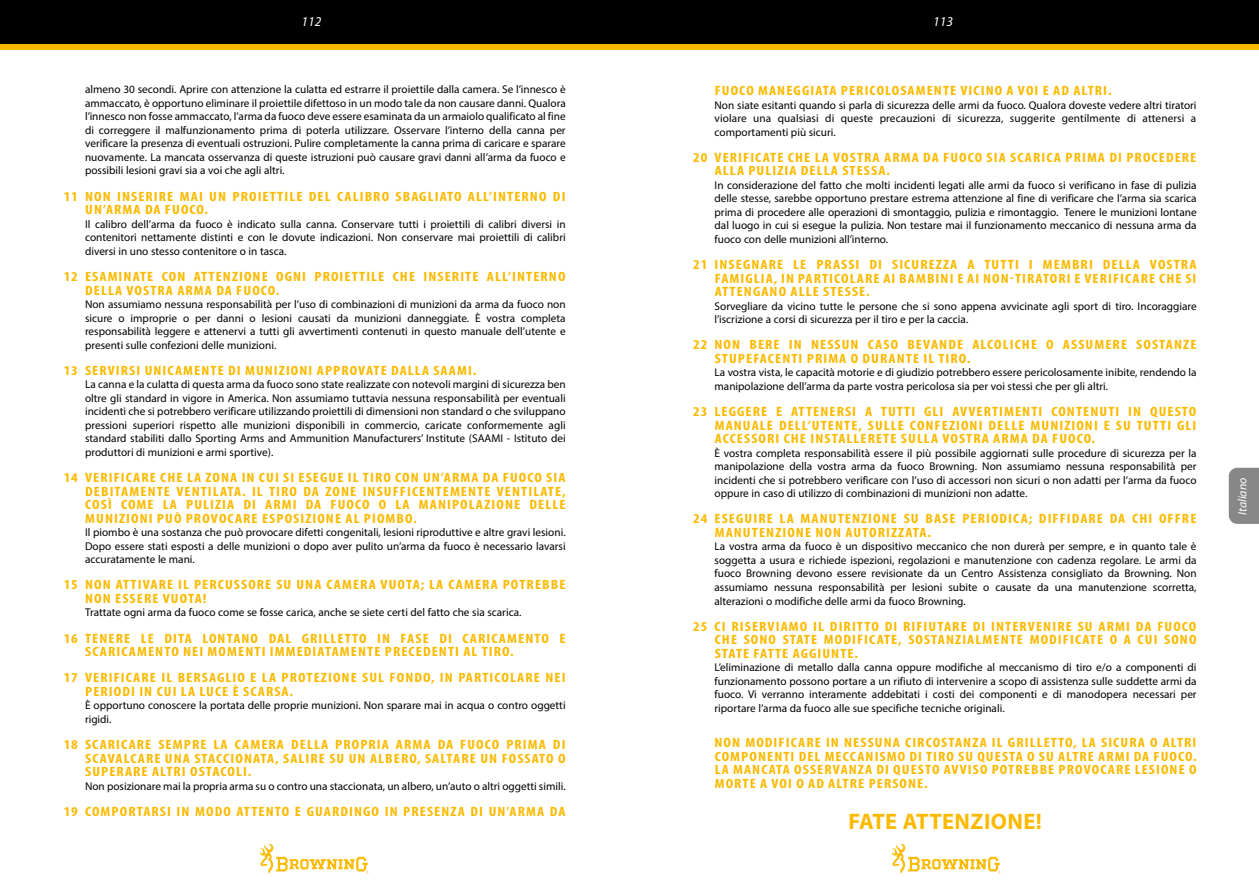
<style>
.page{position:relative;width:1259px;height:893px;background:#fff}
.page>*{position:absolute;margin:0;border:0;box-sizing:border-box;transform-origin:0 0}
.t1{font:700 22.5px "Myriad Pro";letter-spacing:.02em;color:#fbba00}
.t2{font:700 condensed 13.5px/13.5px "Myriad Pro";letter-spacing:.07em;color:#fbba00;scale:1.15 1}
.t3{font:italic 13.5px "Myriad Pro";color:#fff}
.t4{font:italic 12px "Myriad Pro";color:#fff}
.t5{font:11.25px/13.5px "Myriad Pro";color:#000;text-align:justify}
</style>
<div class="page">
<div style="left:0;top:0;width:1259px;height:45px;background:#000"></div>
<div style="left:0;top:44px;width:1259px;height:5px;background:#fbba00"></div>
<svg style="left:260px;top:844px;width:109px;height:29px"></svg>
<svg style="left:892px;top:844px;width:108px;height:29px"></svg>
<div style="left:1228px;top:468px;width:31px;height:56px;background:#878787"></div>
<p class="t3" style="left:301px;top:13px;width:21px">112</p>
<p class="t3" style="left:933px;top:13px;width:21px">113</p>
<p class="t5" style="left:85px;top:83px;width:482px">almeno 30 secondi. Aprire con attenzione la culatta ed estrarre il proiettile dalla camera. Se l’innesco è ammaccato, è opportuno eliminare il proiettile difettoso in un modo tale da non causare danni. Qualora l’innesco non fosse ammaccato, l’arma da fuoco deve essere esaminata da un armaiolo qualificato al fine di correggere il malfunzionamento prima di poterla utilizzare. Osservare l’interno della canna per verificare la presenza di eventuali ostruzioni. Pulire completamente la canna prima di caricare e sparare nuovamente. La mancata osservanza di queste istruzioni può causare gravi danni all’arma da fuoco e possibili lesioni gravi sia a voi che agli altri.</p>
<p class="t2" style="left:85px;top:189px;width:419px;text-indent:-21px">11 NON INSERIRE MAI UN PROIETTILE DEL CALIBRO SBAGLIATO ALL’INTERNO DI<br>UN’ARMA DA FUOCO.</p>
<p class="t5" style="left:85px;top:217px;width:482px">Il calibro dell’arma da fuoco è indicato sulla canna. Conservare tutti i proiettili di calibri diversi in contenitori nettamente distinti e con le dovute indicazioni. Non conservare mai proiettili di calibri diversi in uno stesso contenitore o in tasca.</p>
<p class="t2" style="left:85px;top:269px;width:419px;text-indent:-21px">12 ESAMINATE CON ATTENZIONE OGNI PROIETTILE CHE INSERITE ALL’INTERNO<br>DELLA VOSTRA ARMA DA FUOCO.</p>
<p class="t5" style="left:85px;top:297px;width:482px">Non assumiamo nessuna responsabilità per l’uso di combinazioni di munizioni da arma da fuoco non sicure o improprie o per danni o lesioni causati da munizioni danneggiate. È vostra completa responsabilità leggere e attenervi a tutti gli avvertimenti contenuti in questo manuale dell’utente e presenti sulle confezioni delle munizioni.</p>
<p class="t2" style="left:64px;top:363px;width:360px">13 SERVIRSI UNICAMENTE DI MUNIZIONI APPROVATE DALLA SAAMI.</p>
<p class="t5" style="left:85px;top:378px;width:482px">La canna e la culatta di questa arma da fuoco sono state realizzate con notevoli margini di sicurezza ben oltre gli standard in vigore in America. Non assumiamo tuttavia nessuna responsabilità per eventuali incidenti che si potrebbero verificare utilizzando proiettili di dimensioni non standard o che sviluppano pressioni superiori rispetto alle munizioni disponibili in commercio, caricate conformemente agli standard stabiliti dallo Sporting Arms and Ammunition Manufacturers’ Institute (SAAMI - Istituto dei produttori di munizioni e armi sportive).</p>
<p class="t2" style="left:85px;top:470px;width:419px;text-align:justify;text-indent:-21px">14 VERIFICARE CHE LA ZONA IN CUI SI ESEGUE IL TIRO CON UN’ARMA DA FUOCO SIA DEBITAMENTE VENTILATA. IL TIRO DA ZONE INSUFFICENTEMENTE VENTILATE, COSÌ COME LA PULIZIA DI ARMI DA FUOCO O LA MANIPOLAZIONE DELLE MUNIZIONI PUÒ PROVOCARE ESPOSIZIONE AL PIOMBO.</p>
<p class="t5" style="left:85px;top:525px;width:482px">Il piombo è una sostanza che può provocare difetti congenitali, lesioni riproduttive e altre gravi lesioni.<br>Dopo essere stati esposti a delle munizioni o dopo aver pulito un’arma da fuoco è necessario lavarsi accuratamente le mani.</p>
<p class="t2" style="left:85px;top:578px;width:419px;text-indent:-21px">15 NON ATTIVARE IL PERCUSSORE SU UNA CAMERA VUOTA; LA CAMERA POTREBBE<br>NON ESSERE VUOTA!</p>
<p class="t5" style="left:85px;top:606px;width:438px">Trattate ogni arma da fuoco come se fosse carica, anche se siete certi del fatto che sia scarica.</p>
<p class="t2" style="left:85px;top:631px;width:419px;text-indent:-21px">16 TENERE LE DITA LONTANO DAL GRILLETTO IN FASE DI CARICAMENTO E<br>SCARICAMENTO NEI MOMENTI IMMEDIATAMENTE PRECEDENTI AL TIRO.</p>
<p class="t2" style="left:85px;top:671px;width:419px;text-indent:-21px">17 VERIFICARE IL BERSAGLIO E LA PROTEZIONE SUL FONDO, IN PARTICOLARE NEI<br>PERIODI IN CUI LA LUCE È SCARSA.</p>
<p class="t5" style="left:85px;top:699px;width:482px">È opportuno conoscere la portata delle proprie munizioni. Non sparare mai in acqua o contro oggetti rigidi.</p>
<p class="t2" style="left:85px;top:737px;width:419px;text-align:justify;text-indent:-21px">18 SCARICARE SEMPRE LA CAMERA DELLA PROPRIA ARMA DA FUOCO PRIMA DI SCAVALCARE UNA STACCIONATA, SALIRE SU UN ALBERO, SALTARE UN FOSSATO O SUPERARE ALTRI OSTACOLI.</p>
<p class="t5" style="left:85px;top:779px;width:482px">Non posizionare mai la propria arma su o contro una staccionata, un albero, un’auto o altri oggetti simili.</p>
<p class="t2" style="left:64px;top:804px;width:438px">19 COMPORTARSI IN MODO ATTENTO E GUARDINGO IN PRESENZA DI UN’ARMA DA</p>
<p class="t2" style="left:714px;top:84px;width:347px">FUOCO MANEGGIATA PERICOLOSAMENTE VICINO A VOI E AD ALTRI.</p>
<p class="t5" style="left:714px;top:98px;width:483px">Non siate esitanti quando si parla di sicurezza delle armi da fuoco. Qualora doveste vedere altri tiratori violare una qualsiasi di queste precauzioni di sicurezza, suggerite gentilmente di attenersi a comportamenti più sicuri.</p>
<p class="t2" style="left:714px;top:150px;width:420px;text-indent:-21px">20 VERIFICATE CHE LA VOSTRA ARMA DA FUOCO SIA SCARICA PRIMA DI PROCEDERE<br>ALLA PULIZIA DELLA STESSA.</p>
<p class="t5" style="left:714px;top:178px;width:483px">In considerazione del fatto che molti incidenti legati alle armi da fuoco si verificano in fase di pulizia delle stesse, sarebbe opportuno prestare estrema attenzione al fine di verificare che l’arma sia scarica prima di procedere alle operazioni di smontaggio, pulizia e rimontaggio. Tenere le munizioni lontane dal luogo in cui si esegue la pulizia. Non testare mai il funzionamento meccanico di nessuna arma da fuoco con delle munizioni all’interno.</p>
<p class="t2" style="left:714px;top:258px;width:420px;text-align:justify;text-indent:-21px">21 INSEGNARE LE PRASSI DI SICUREZZA A TUTTI I MEMBRI DELLA VOSTRA FAMIGLIA, IN PARTICOLARE AI BAMBINI E AI NON-TIRATORI E VERIFICARE CHE SI ATTENGANO ALLE STESSE.</p>
<p class="t5" style="left:714px;top:299px;width:483px">Sorvegliare da vicino tutte le persone che si sono appena avvicinate agli sport di tiro. Incoraggiare l’iscrizione a corsi di sicurezza per il tiro e per la caccia.</p>
<p class="t2" style="left:714px;top:338px;width:420px;text-indent:-21px">22 NON BERE IN NESSUN CASO BEVANDE ALCOLICHE O ASSUMERE SOSTANZE<br>STUPEFACENTI PRIMA O DURANTE IL TIRO.</p>
<p class="t5" style="left:714px;top:366px;width:483px">La vostra vista, le capacità motorie e di giudizio potrebbero essere pericolosamente inibite, rendendo la manipolazione dell’arma da parte vostra pericolosa sia per voi stessi che per gli altri.</p>
<p class="t2" style="left:714px;top:405px;width:420px;text-align:justify;text-indent:-21px">23 LEGGERE E ATTENERSI A TUTTI GLI AVVERTIMENTI CONTENUTI IN QUESTO MANUALE DELL’UTENTE, SULLE CONFEZIONI DELLE MUNIZIONI E SU TUTTI GLI ACCESSORI CHE INSTALLERETE SULLA VOSTRA ARMA DA FUOCO.</p>
<p class="t5" style="left:714px;top:446px;width:483px">È vostra completa responsabilità essere il più possibile aggiornati sulle procedure di sicurezza per la manipolazione della vostra arma da fuoco Browning. Non assumiamo nessuna responsabilità per incidenti che si potrebbero verificare con l’uso di accessori non sicuri o non adatti per l’arma da fuoco oppure in caso di utilizzo di combinazioni di munizioni non adatte.</p>
<p class="t2" style="left:714px;top:512px;width:420px;text-indent:-21px">24 ESEGUIRE LA MANUTENZIONE SU BASE PERIODICA; DIFFIDARE DA CHI OFFRE<br>MANUTENZIONE NON AUTORIZZATA.</p>
<p class="t5" style="left:714px;top:540px;width:483px">La vostra arma da fuoco è un dispositivo meccanico che non durerà per sempre, e in quanto tale è soggetta a usura e richiede ispezioni, regolazioni e manutenzione con cadenza regolare. Le armi da fuoco Browning devono essere revisionate da un Centro Assistenza consigliato da Browning. Non assumiamo nessuna responsabilità per lesioni subite o causate da una manutenzione scorretta, alterazioni o modifiche delle armi da fuoco Browning.</p>
<p class="t2" style="left:714px;top:619px;width:420px;text-align:justify;text-indent:-21px">25 CI RISERVIAMO IL DIRITTO DI RIFIUTARE DI INTERVENIRE SU ARMI DA FUOCO CHE SONO STATE MODIFICATE, SOSTANZIALMENTE MODIFICATE O A CUI SONO STATE FATTE AGGIUNTE.</p>
<p class="t5" style="left:714px;top:661px;width:483px">L’eliminazione di metallo dalla canna oppure modifiche al meccanismo di tiro e/o a componenti di funzionamento possono portare a un rifiuto di intervenire a scopo di assistenza sulle suddette armi da fuoco. Vi verranno interamente addebitati i costi dei componenti e di manodopera necessari per riportare l’arma da fuoco alle sue specifiche tecniche originali.</p>
<p class="t2" style="left:714px;top:736px;width:421px;text-align:justify">NON MODIFICARE IN NESSUNA CIRCOSTANZA IL GRILLETTO, LA SICURA O ALTRI COMPONENTI DEL MECCANISMO DI TIRO SU QUESTA O SU ALTRE ARMI DA FUOCO.<br>LA MANCATA OSSERVANZA DI QUESTO AVVISO POTREBBE PROVOCARE LESIONE O MORTE A VOI O AD ALTRE PERSONE.</p>
<h1 class="t1" style="left:848px;top:806px;width:195px">FATE ATTENZIONE!</h1>
<p class="t4" style="left:1235px;top:515px;width:39px;rotate:-90deg">Italiano</p>
</div>
